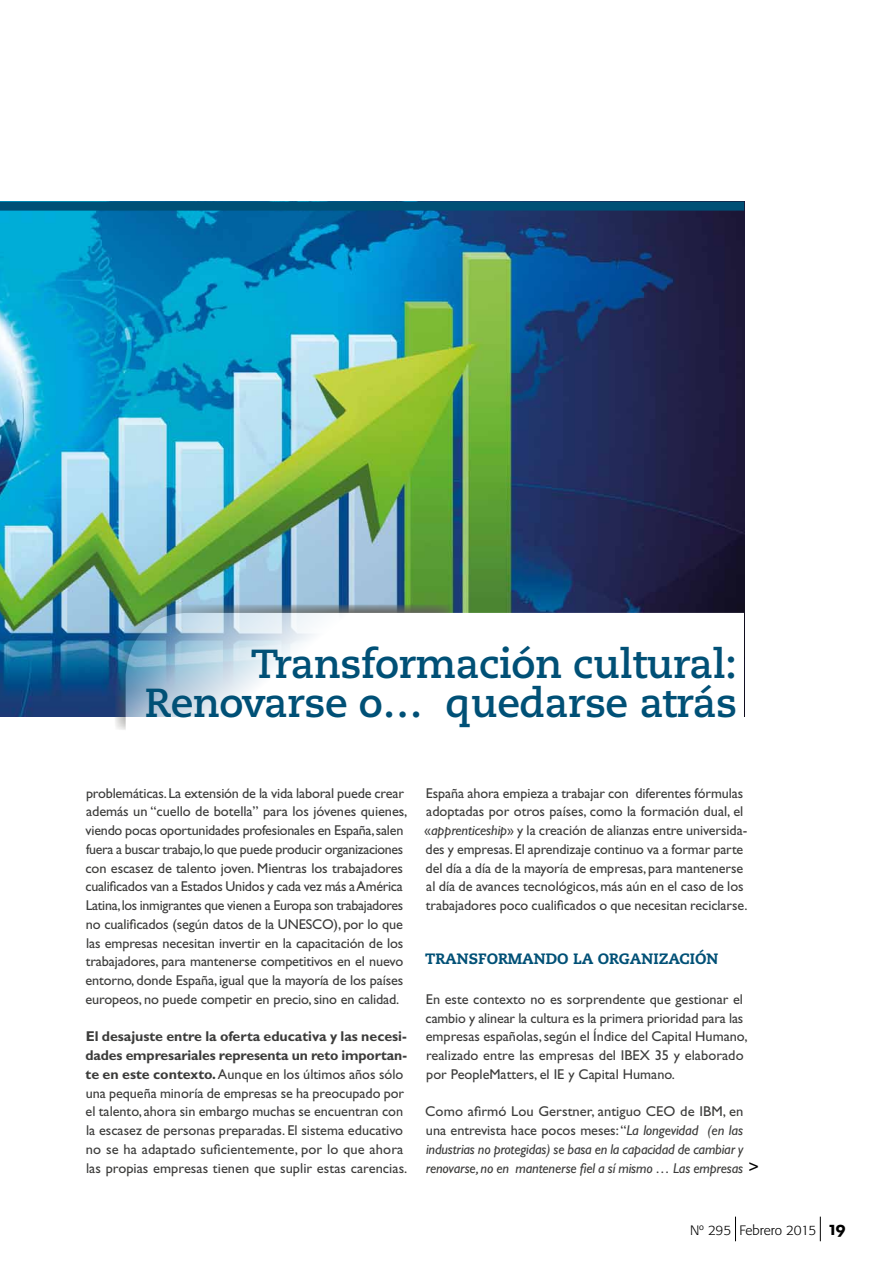
<style>
.page{position:relative;width:893px;height:1263px;background:#fff}
.page>*{position:absolute;margin:0;border:0;box-sizing:border-box;transform-origin:0 0}
.t1{font:700 40.5px/39px "Caecilia LT Std";letter-spacing:-.01em;color:#005076;text-align:right}
.t2{font:18px "Gill Sans Std";color:#000}
.t3{font:800 15px "Caecilia LT Std";color:#005076}
.t4{font:14.25px/18.8px "Gill Sans Std";letter-spacing:-.005em;color:#3c3c3b}
.t5{font:italic 14.25px/18.8px "Gill Sans Std";letter-spacing:-.01em;color:#3c3c3b;text-align:justify}
.t6{font:300 13.5px "Formata";color:#000}
.s1{font-weight:700}
.s2{font-style:italic}
.s3{font-style:normal}
.s4{font-family:"Neutraface Text";font-weight:700;font-size:19.5px}
</style>
<div class="page">
<img style="left:0;top:211px;width:744px;height:506px">
<div style="left:0;top:202px;width:744px;height:9px;background:#005076"></div>
<img style="left:114px;top:605px;width:338px;height:125px">
<svg style="left:126px;top:613px;width:618px;height:117px"></svg>
<svg style="left:735px;top:1216px;width:1px;height:25px"></svg>
<svg style="left:820px;top:1216px;width:1px;height:25px"></svg>
<h1 class="t1" style="left:145px;top:645px;width:594px">Transformación cultural:<br>Renovarse o… quedarse atrás</h1>
<p class="t4" style="left:85px;top:783px;width:324px">problemáticas. La extensión de la vida laboral puede crear además un “cuello de botella” para los jóvenes quienes, viendo pocas oportunidades profesionales en España, salen fuera a buscar trabajo, lo que puede producir organizaciones con escasez de talento joven. Mientras los trabajadores cualificados van a Estados Unidos y cada vez más a América Latina, los inmigrantes que vienen a Europa son trabajadores no cualificados (según datos de la UNESCO), por lo que las empresas necesitan invertir en la capacitación de los trabajadores, para mantenerse competitivos en el nuevo entorno, donde España, igual que la mayoría de los países europeos, no puede competir en precio, sino en calidad.</p>
<p class="t4" style="left:86px;top:1027px;width:323px"><span class="s1">El desajuste entre la oferta educativa y las necesi&shy;dades empresariales representa un reto importan&shy;te en este contexto.</span> Aunque en los últimos años sólo una pequeña minoría de empresas se ha preocupado por el talento, ahora sin embargo muchas se encuentran con la escasez de personas preparadas. El sistema educativo no se ha adaptado suficientemente, por lo que ahora las propias empresas tienen que suplir estas carencias.</p>
<p class="t4" style="left:424px;top:783px;width:325px">España ahora empieza a trabajar con diferentes fórmulas adoptadas por otros países, como la formación dual, el «<span class="s2">apprenticeship</span>» y la creación de alianzas entre universida&shy;des y empresas. El aprendizaje continuo va a formar parte del día a día de la mayoría de empresas, para mantenerse al día de avances tecnológicos, más aún en el caso de los trabajadores poco cualificados o que necesitan reciclarse.</p>
<p class="t3" style="left:425px;top:950px;width:23px">TRANSFORMANDO</p>
<p class="t3" style="left:573px;top:950px;width:36px">LA ORGANI</p>
<p class="t3" style="left:659px;top:950px;width:60px">ZACIÓN</p>
<p class="t4" style="left:426px;top:990px;width:323px">En este contexto no es sorprendente que gestionar el cambio y alinear la cultura es la primera prioridad para las empresas españolas, según el Índice del Capital Humano, realizado entre las empresas del IBEX 35 y elaborado por PeopleMatters, el IE y Capital Humano.</p>
<p class="t5" style="left:425px;top:1102px;width:320px"><span class="s3">Como afirmó Lou Gerstner, antiguo CEO de IBM, en una entrevista hace pocos meses: “</span>La longevidad (en las industrias no protegidas) se basa en la capacidad de cambiar y renovarse, no en mantenerse fiel a sí mismo … Las empresas</p>
<p class="t2" style="left:748px;top:1156px;width:12px">&gt;</p>
<p class="t6" style="left:690px;top:1222px;width:157px">Nº 295 Febrero 2015 <span class="s4">19</span></p>
</div>
